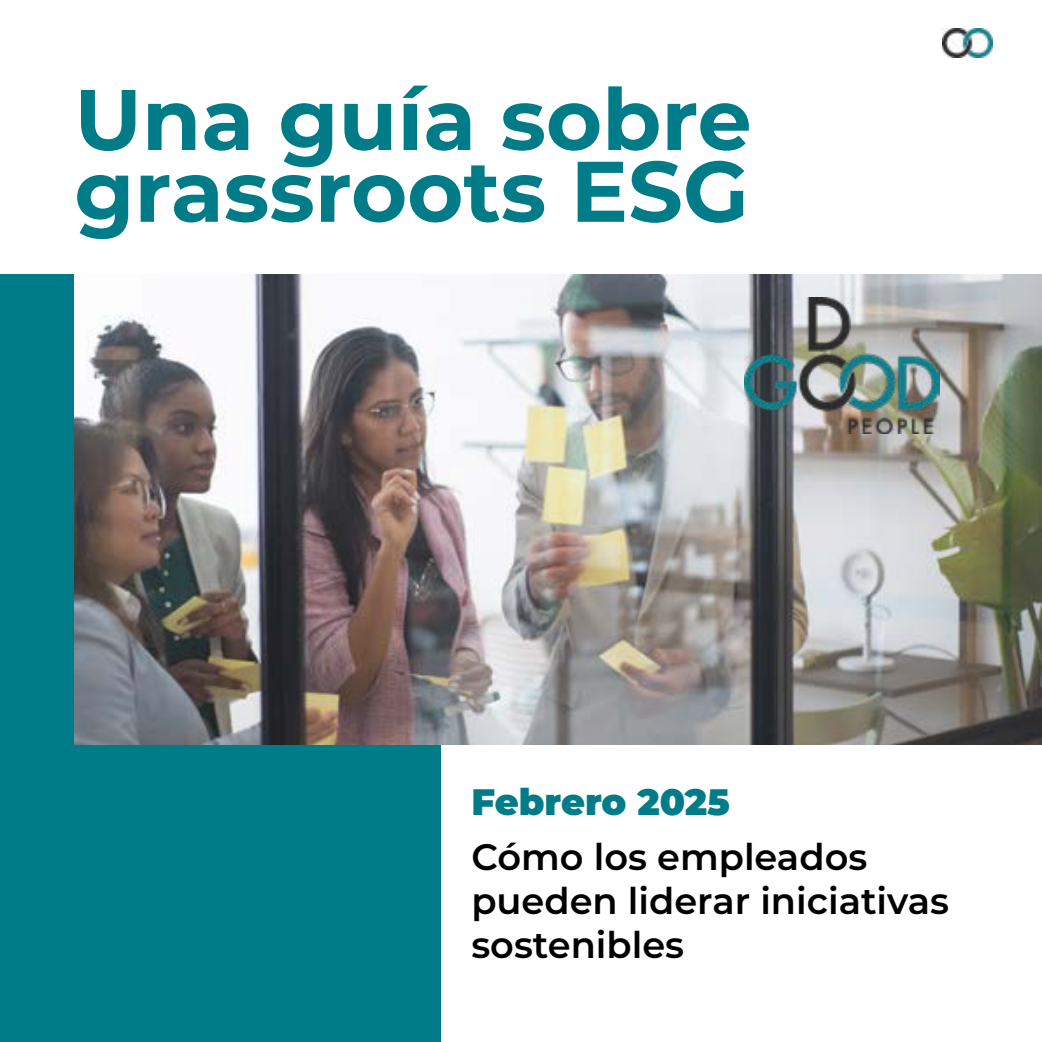
<style>
.page{position:relative;width:1042px;height:1042px;background:#fff}
.page>*{position:absolute;margin:0;border:0;box-sizing:border-box;transform-origin:0 0}
.t1{font:700 85.75px/71.8px "Montserrat";color:#007c89}
.t2{font:600 36.75px/44.1px "Montserrat";color:#000}
.t3{font:900 36.75px "Montserrat";color:#007c89}
</style>
<div class="page">
<img style="left:943px;top:29px;width:49px;height:28px">
<div style="left:0;top:274px;width:440px;height:768px;background:#007c89"></div>
<img style="left:74px;top:274px;width:968px;height:470px">
<img style="left:744px;top:298px;width:195px;height:135px">
<h1 class="t1" style="left:74px;top:79px;width:679px">Una guía sobre grassroots ESG</h1>
<p class="t3" style="left:471px;top:775px;width:260px">Febrero 2025</p>
<p class="t2" style="left:471px;top:833px;width:479px">Cómo los empleados pueden liderar iniciativas sostenibles</p>
</div>
